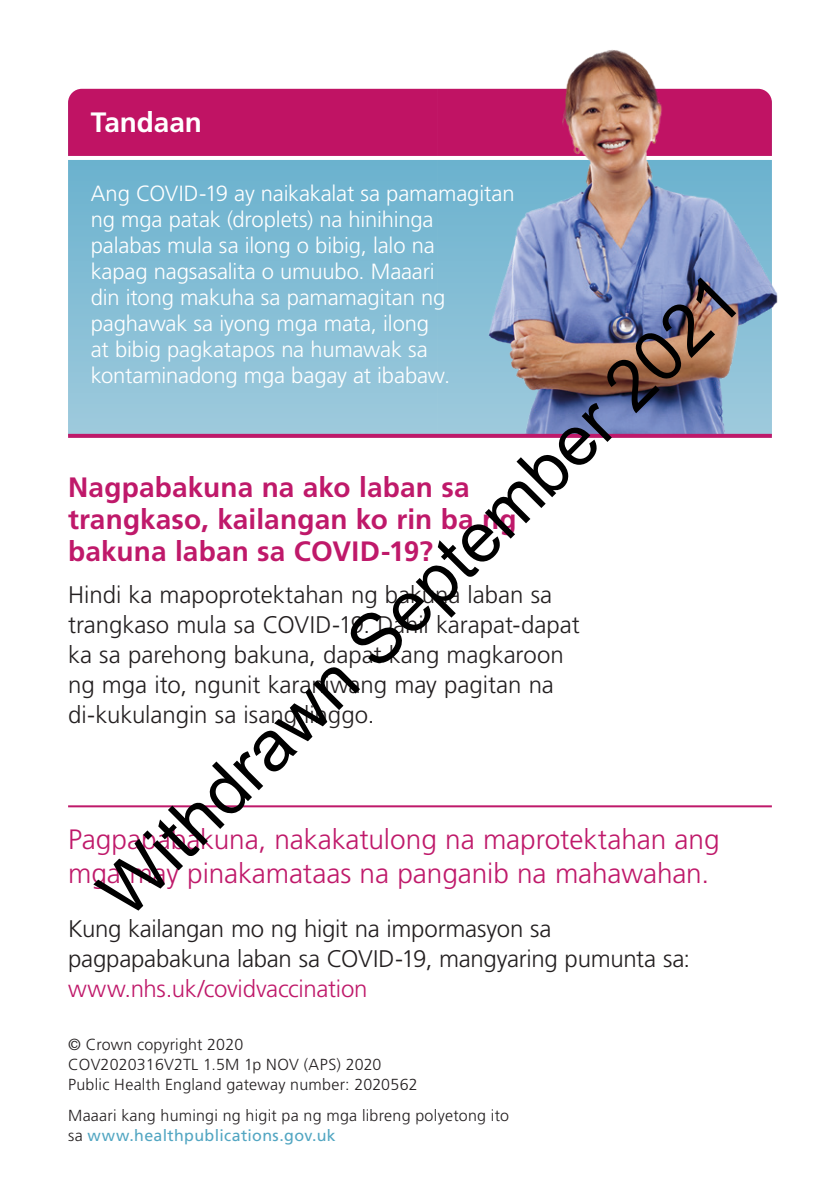
<style>
.page{position:relative;width:840px;height:1191px;background:#fff}
.page>*{position:absolute;margin:0;border:0;box-sizing:border-box;transform-origin:0 0}
.t1{font:70.4px "Arial";color:#000}
.Body{font:300 28px/34px "Frutiger LT Std";letter-spacing:-.005em;color:#bf196a}
.Body-2{font:700 28px/32px "Frutiger LT Std";letter-spacing:.005em;color:#bf196a}
.Subtitle{font:700 28px "Frutiger LT Std";letter-spacing:-.005em;color:#fff}
.Body-3{font:300 24px/30px "Frutiger LT Std";letter-spacing:-.005em;color:#231f20}
.Body-4{font:300 22px/26px "Frutiger LT Std";letter-spacing:-.01em;color:#fff}
.Body-5{font:300 16px/20px "Frutiger LT Std";letter-spacing:.015em;color:#231f20}
.s1{color:#bf196a}
.s2{font-weight:400;color:#52a6c2}
</style>
<div class="page">
<svg style="left:68px;top:160px;width:369px;height:274px;background:#84bdd5"></svg>
<div style="left:68px;top:89px;width:369px;height:67px;background:#c01364"></div>
<img style="left:437px;top:49px;width:341px;height:385px">
<hr style="left:68px;top:805px;width:703px;height:2px;background:#bf196a">
<svg style="left:68px;top:434px;width:703px;height:4px;background:#bf206e"></svg>
<p class="Subtitle" style="left:91px;top:106px;width:113px">Tandaan</p>
<p class="Body-4" style="left:91px;top:180px;width:425px">Ang COVID-19 ay naikakalat sa pamamagitan ng mga patak (droplets) na hinihinga<br>palabas mula sa ilong o bibig, lalo na<br>kapag nagsasalita o umuubo. Maaari<br>din itong makuha sa pamamagitan ng paghawak sa iyong mga mata, ilong<br>at bibig pagkatapos na humawak sa kontaminadong mga bagay at ibabaw.</p>
<h1 class="t1" style="left:76px;top:869px;width:873px;rotate:-45deg">Withdrawn September 2021</h1>
<p class="Body-2" style="left:68px;top:472px;width:449px">Nagpabakuna na ako laban sa trangkaso, kailangan ko rin ba ng bakuna laban sa COVID-19?</p>
<p class="Body-3" style="left:68px;top:580px;width:513px">Hindi ka mapoprotektahan ng bakuna laban sa trangkaso mula sa COVID-19. Dahil karapat-dapat ka sa parehong bakuna, dapat kang magkaroon ng mga ito, ngunit karaniwang may pagitan na di-kukulangin sa isang linggo.</p>
<p class="Body" style="left:68px;top:822px;width:652px">Pagpapabakuna, nakakatulong na maprotektahan ang mga may pinakamataas na panganib na mahawahan.</p>
<p class="Body-3" style="left:68px;top:913px;width:623px">Kung kailangan mo ng higit na impormasyon sa pagpapabakuna laban sa COVID-19, mangyaring pumunta sa: <span class="s1">www.nhs.uk/covidvaccination</span></p>
<p class="Body-5" style="left:68px;top:1034px;width:351px">© Crown copyright 2020<br>COV2020316V2TL 1.5M 1p NOV (APS) 2020<br>Public Health England gateway number: 2020562</p>
<p class="Body-5" style="left:68px;top:1106px;width:442px">Maaari kang humingi ng higit pa ng mga libreng polyetong ito sa <span class="s2">www.healthpublications.gov.uk</span></p>
</div>
